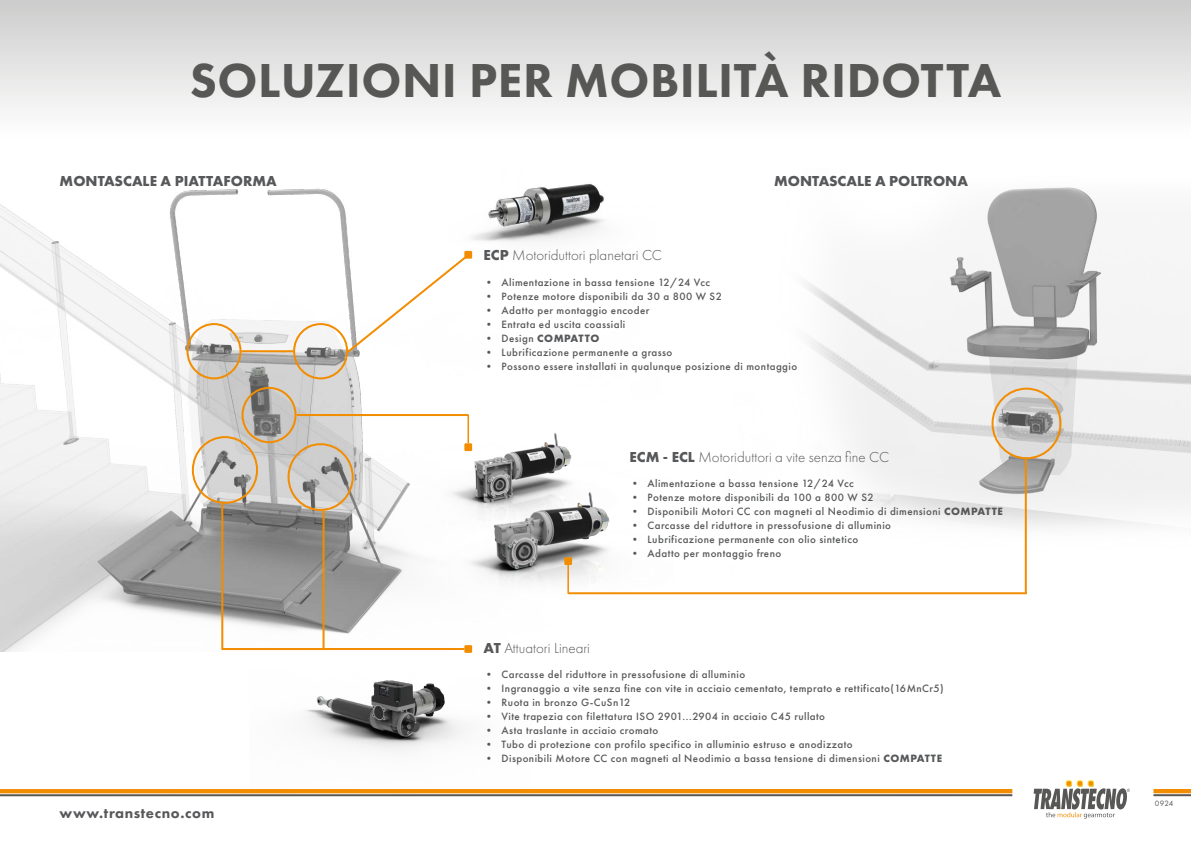
<style>
.page{position:relative;width:1191px;height:842px;background:#fff}
.page>*{position:absolute;margin:0;border:0;box-sizing:border-box;transform-origin:0 0}
.t1{font:800 49.4px "Futura PT";letter-spacing:.01em;color:#575756}
.t2{font:300 15px "Futura PT";color:#57585a}
.t3{font:700 15px "Futura PT";color:#57585a}
.t4{font:800 15px "Futura PT";letter-spacing:.04em;color:#57585a}
.t5{font:500 11px "Futura PT";letter-spacing:.04em;color:#57585a}
.t6{font:700 11px "Futura PT";letter-spacing:.05em;color:#57585a}
.t7{font:8px "Futura PT";color:#57585a}
.s1{font-weight:700}
.s2{font-weight:500}
</style>
<div class="page">
<img style="left:0;top:188px;width:403px;height:464px">
<img style="left:806px;top:187px;width:385px;height:376px">
<img style="left:307px;top:350px;width:265px;height:222px">
<img style="left:420px;top:488px;width:253px;height:107px">
<img style="left:249px;top:640px;width:224px;height:111px">
<div style="left:0;top:0;width:1191px;height:139px;background:linear-gradient(to bottom,#ccc,#fff)"></div>
<div style="left:464px;top:645px;width:8px;height:8px;background:#f28c00"></div>
<hr style="left:316px;top:648px;width:148px;height:2px;background:#f28c00">
<div style="left:464px;top:443px;width:8px;height:8px;background:#f28c00"></div>
<hr style="left:467px;top:414px;width:2px;height:29px;background:#f28c00">
<div style="left:564px;top:557px;width:8px;height:8px;background:#f28c00"></div>
<hr style="left:567px;top:565px;width:2px;height:29px;background:#f28c00">
<div style="left:287px;top:443px;width:67px;height:68px;border:2px solid #f28c00;border-radius:50%"></div>
<div style="left:241px;top:387px;width:55px;height:56px;border:2px solid #f28c00;border-radius:50%"></div>
<div style="left:293px;top:323px;width:55px;height:56px;border:2px solid #f28c00;border-radius:50%"></div>
<div style="left:186px;top:323px;width:55px;height:56px;border:2px solid #f28c00;border-radius:50%"></div>
<div style="left:991px;top:388px;width:70px;height:71px;border:2px solid #f28c00;border-radius:50%"></div>
<div style="left:192px;top:436px;width:66px;height:68px;border:2px solid #f28c00;border-radius:50%"></div>
<svg style="left:0;top:781px;width:1191px;height:38px"></svg>
<hr style="left:1153px;top:794px;width:38px;height:2px;background:#575756">
<hr style="left:0;top:794px;width:1012px;height:2px;background:#575756">
<svg style="left:220px;top:502px;width:105px;height:149px;background:#a29e99"></svg>
<hr style="left:296px;top:414px;width:172px;height:2px;background:#f28c00">
<hr style="left:568px;top:592px;width:458px;height:2px;background:#f28c00">
<hr style="left:241px;top:350px;width:52px;height:2px;background:#f28c00">
<svg style="left:345px;top:254px;width:123px;height:101px"></svg>
<hr style="left:1024px;top:459px;width:2px;height:135px;background:#f28c00">
<img style="left:437px;top:183px;width:167px;height:95px">
<h1 class="t1" style="left:190px;top:49px;width:813px">SOLUZIONI PER MOBILITÀ RIDOTTA</h1>
<h2 class="t3" style="left:60px;top:171px;width:219px">MONTASCALE A PIATTAFORMA</h2>
<h2 class="t3" style="left:774px;top:171px;width:195px">MONTASCALE A POLTRONA</h2>
<h2 class="t2" style="left:483px;top:247px;width:180px"><span class="s1">ECP</span> Motoriduttori planetari CC</h2>
<p class="t5" style="left:483px;top:275px;width:228px">• Alimentazione in bassa tensione 12/24 Vcc</p>
<p class="t5" style="left:483px;top:289px;width:240px">• Potenze motore disponibili da 30 a 800 W S2</p>
<p class="t5" style="left:483px;top:303px;width:167px">• Adatto per montaggio encoder</p>
<p class="t5" style="left:483px;top:317px;width:143px">• Entrata ed uscita coassiali</p>
<p class="t6" style="left:483px;top:331px;width:117px"><span class="s2">• Design</span> COMPATTO</p>
<p class="t5" style="left:483px;top:345px;width:190px">• Lubrificazione permanente a grasso</p>
<p class="t5" style="left:483px;top:359px;width:315px">• Possono essere installati in qualunque posizione di montaggio</p>
<h2 class="t2" style="left:483px;top:639px;width:108px"><span class="s1">AT</span> Attuatori Lineari</h2>
<h2 class="t2" style="left:629px;top:448px;width:261px"><span class="s1">ECM - ECL</span> Motoriduttori a vite senza fine CC</h2>
<p class="t5" style="left:629px;top:477px;width:226px">• Alimentazione a bassa tensione 12/24 Vcc</p>
<p class="t5" style="left:629px;top:491px;width:246px">• Potenze motore disponibili da 100 a 800 W S2</p>
<p class="t5" style="left:629px;top:505px;width:375px">• Disponibili Motori CC con magneti al Neodimio di dimensioni <span class="s1">COMPATTE</span></p>
<p class="t5" style="left:629px;top:519px;width:263px">• Carcasse del riduttore in pressofusione di alluminio</p>
<p class="t5" style="left:629px;top:533px;width:230px">• Lubrificazione permanente con olio sintetico</p>
<p class="t5" style="left:629px;top:547px;width:153px">• Adatto per montaggio freno</p>
<h2 class="t4" style="left:60px;top:804px;width:156px">www.transtecno.com</h2>
<p class="t5" style="left:483px;top:668px;width:263px">• Carcasse del riduttore in pressofusione di alluminio</p>
<p class="t5" style="left:483px;top:682px;width:462px">• Ingranaggio a vite senza fine con vite in acciaio cementato, temprato e rettificato(16MnCr5)</p>
<p class="t5" style="left:483px;top:696px;width:148px">• Ruota in bronzo G-CuSn12</p>
<p class="t5" style="left:483px;top:710px;width:343px">• Vite trapezia con filettatura ISO 2901...2904 in acciaio C45 rullato</p>
<p class="t5" style="left:483px;top:724px;width:176px">• Asta traslante in acciaio cromato</p>
<p class="t5" style="left:483px;top:738px;width:370px">• Tubo di protezione con profilo specifico in alluminio estruso e anodizzato</p>
<p class="t5" style="left:483px;top:752px;width:460px">• Disponibili Motore CC con magneti al Neodimio a bassa tensione di dimensioni <span class="s1">COMPATTE</span></p>
<p class="t7" style="left:1155px;top:798px;width:20px">0924</p>
</div>
